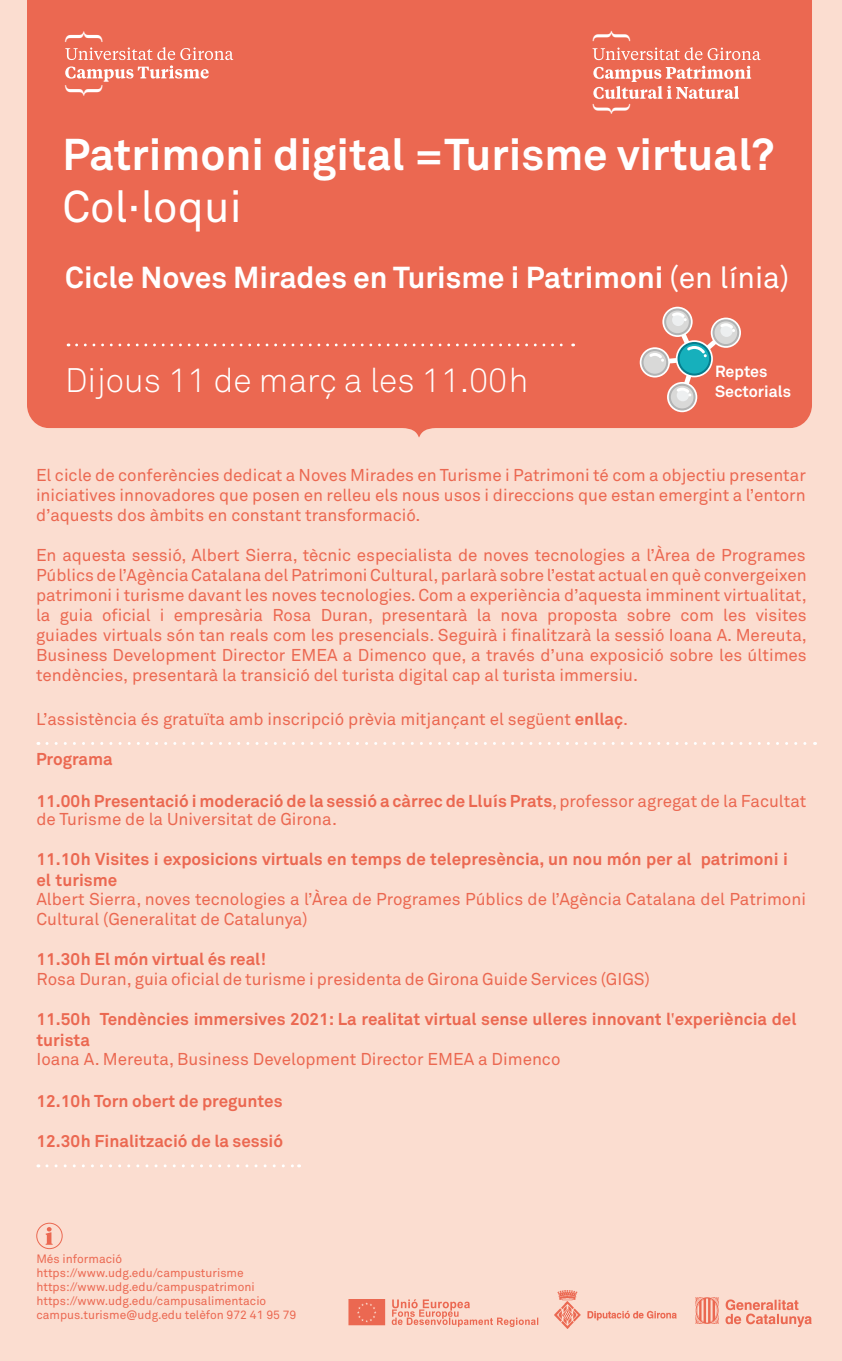
<style>
.page{position:relative;width:842px;height:1361px;background:#fbddd0}
.page>*{position:absolute;margin:0;border:0;box-sizing:border-box;transform-origin:0 0}
.t1{font:700 44px "Akkurat Pro";color:#fff}
.t2{font:44px "Akkurat Pro";color:#fff}
.t3{font:300 41px "Tiempos Headline";color:#fff;scale:1.06 1}
.t4{font:300 41px "Tiempos Headline";color:#fff}
.List_Paragraph{font:300 33.6px "Akkurat Pro";color:#fff}
.t5{font:700 30px "Akkurat Pro";color:#fff}
.t6{font:17px/20px "Akkurat Pro";color:#eb6851}
.t7{font:700 17px/20px "Akkurat Pro";color:#eb6851}
.t8{font:700 16px "Akkurat Pro";color:#fff}
.t9{font:12px "Akkurat Pro";color:#eb6851}
.s1{font-weight:400}
.s2{font-weight:700}
.s3{font-family:"Minion Pro"}
</style>
<div class="page">
<div style="left:27px;top:0;width:785px;height:437px;background:#eb6851"></div>
<svg style="left:711px;top:318px;width:30px;height:30px"></svg>
<svg style="left:712px;top:319px;width:27px;height:27px"></svg>
<div style="left:714px;top:321px;width:23px;height:23px;background:#d9d9d8;border-radius:50%"></div>
<svg style="left:662px;top:307px;width:31px;height:30px"></svg>
<svg style="left:664px;top:308px;width:27px;height:27px"></svg>
<svg style="left:666px;top:310px;width:23px;height:23px"></svg>
<svg style="left:640px;top:347px;width:30px;height:30px"></svg>
<svg style="left:641px;top:349px;width:27px;height:27px"></svg>
<div style="left:643px;top:351px;width:23px;height:23px;background:#d9d9d8;border-radius:50%"></div>
<svg style="left:667px;top:382px;width:30px;height:30px"></svg>
<svg style="left:669px;top:384px;width:26px;height:26px"></svg>
<div style="left:671px;top:386px;width:22px;height:22px;background:#d9d9d8;border-radius:50%"></div>
<div style="left:677px;top:389px;width:12px;height:12px;background:#edeff0;border-radius:50%"></div>
<svg style="left:649px;top:312px;width:86px;height:86px;background:#cf988d"></svg>
<svg style="left:77px;top:343px;width:497px;height:3px"></svg>
<svg style="left:65px;top:47px;width:168px;height:35px;background:#ef8876"></svg>
<svg style="left:592px;top:47px;width:169px;height:13px;background:#ef8c7b"></svg>
<svg style="left:593px;top:66px;width:158px;height:33px;background:#f09585"></svg>
<svg style="left:46px;top:1227px;width:7px;height:17px"></svg>
<div style="left:36px;top:1223px;width:27px;height:26px;border:1px solid #eb6851;border-radius:50%"></div>
<img style="left:349px;top:1299px;width:190px;height:27px">
<img style="left:554px;top:1290px;width:123px;height:38px">
<img style="left:696px;top:1297px;width:115px;height:30px">
<svg style="left:47px;top:742px;width:768px;height:3px"></svg>
<svg style="left:47px;top:1164px;width:253px;height:3px"></svg>
<h2 class="t3" style="left:54px;top:43px;width:16px;rotate:-90deg">}</h2>
<h2 class="t3" style="left:54px;top:98px;width:16px;rotate:-90deg">{</h2>
<h2 class="t4" style="left:582px;top:43px;width:16px;rotate:-90deg">}</h2>
<h2 class="t4" style="left:582px;top:116px;width:15px;rotate:-90deg">{</h2>
<p class="t1" style="left:62px;top:127px;width:714px">Patrimoni digital =Turisme virtual?</p>
<p class="t2" style="left:62px;top:181px;width:181px">Col·loqui</p>
<p class="t5" style="left:65px;top:259px;width:725px">Cicle Noves Mirades en Turisme i Patrimoni <span class="s1">(en línia)</span></p>
<p class="List_Paragraph" style="left:65px;top:361px;width:465px">Dijous 11 de març a les 11.00h</p>
<p class="t8" style="left:715px;top:362px;width:54px">Reptes</p>
<p class="t8" style="left:715px;top:381px;width:77px">Sectorials</p>
<p class="t6" style="left:36px;top:465px;width:771px;text-align:justify">El cicle de conferències dedicat a Noves Mirades en Turisme i Patrimoni té com a objectiu presentar iniciatives innovadores que posen en relleu els nous usos i direccions que estan emergint a l’entorn d’aquests dos àmbits en constant transformació.</p>
<p class="t6" style="left:36px;top:545px;width:772px;text-align:justify">En aquesta sessió, Albert Sierra, tècnic especialista de noves tecnologies a l’Àrea de Programes Públics de l’Agència Catalana del Patrimoni Cultural, parlarà sobre l’estat actual en què convergeixen patrimoni i turisme davant les noves tecnologies. Com a experiència d’aquesta imminent virtualitat, la guia oficial i empresària Rosa Duran, presentarà la nova proposta sobre com les visites guiades virtuals són tan reals com les presencials. Seguirà i finalitzarà la sessió Ioana A. Mereuta, Business Development Director EMEA a Dimenco que, a través d’una exposició sobre les últimes tendències, presentarà la transició del turista digital cap al turista immersiu.</p>
<p class="t6" style="left:36px;top:709px;width:594px">L’assistència és gratuïta amb inscripció prèvia mitjançant el següent <span class="s2">enllaç</span>.</p>
<p class="t7" style="left:36px;top:749px;width:78px">Programa</p>
<p class="t6" style="left:36px;top:791px;width:771px;line-height:18.6px"><span class="s2">11.00h Presentació i moderació de la sessió a càrrec de Lluís Prats</span>, professor agregat de la Facultat de Turisme de la Universitat de Girona.</p>
<p class="t6" style="left:36px;top:849px;width:771px"><span class="s2">11.10h Visites i exposicions virtuals en temps de telepresència, un nou món per al patrimoni i el turisme<br></span>Albert Sierra, noves tecnologies a l’Àrea de Programes Públics de l’Agència Catalana del Patrimoni Cultural (Generalitat de Catalunya)</p>
<p class="t6" style="left:36px;top:949px;width:615px"><span class="s2">11.30h El món virtual és real!<br></span>Rosa Duran, guia oficial de turisme i presidenta de Girona Guide Services (GIGS)</p>
<p class="t7" style="left:36px;top:1009px;width:762px">11.50h Tendències immersives 2021: La realitat virtual sense ulleres innovant l<span class="s3">'</span>experiència del turista<br><span class="s1">Ioana A. Mereuta, Business Development Director EMEA a Dimenco</span></p>
<p class="t7" style="left:36px;top:1090px;width:248px">12.10h Torn obert de preguntes</p>
<p class="t7" style="left:36px;top:1130px;width:248px">12.30h Finalització de la sessió</p>
<p class="t9" style="left:36px;top:1251px;width:87px">Més informació</p>
<p class="t9" style="left:36px;top:1265px;width:209px">https://www.udg.edu/campusturisme</p>
<p class="t9" style="left:36px;top:1279px;width:220px">https://www.udg.edu/campuspatrimoni</p>
<p class="t9" style="left:36px;top:1293px;width:231px">https://www.udg.edu/campusalimentacio</p>
<p class="t9" style="left:36px;top:1307px;width:262px">campus.turisme@udg.edu telèfon 972 41 95 79</p>
</div>
